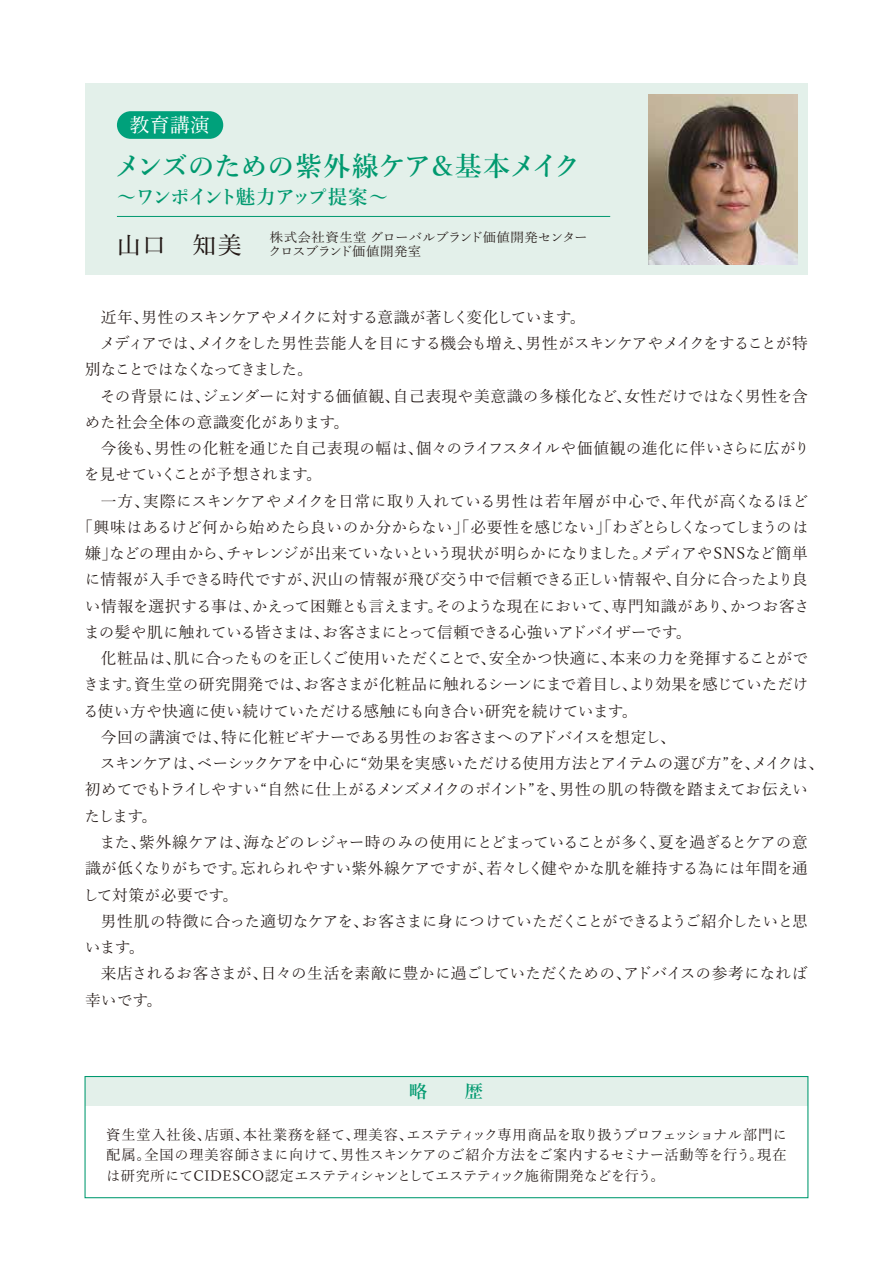
<style>
.page{position:relative;width:893px;height:1263px;background:#fff}
.page>*{position:absolute;margin:0;border:0;box-sizing:border-box;transform-origin:0 0}
.t1{font:600 27px "Yu Min Pr 6 N";letter-spacing:-.025em;color:#00996f}
.t2{font:500 24px "Yu Min Pr 6 N";color:#221815}
.t3{font:600 19.5px "Yu Min Pr 6 N";letter-spacing:-.105em;color:#00996f}
.t4{font:500 19.5px "Yu Min Pr 6 N";color:#fff}
.t5{font:600 18px "Yu Min Pr 6 N";color:#00996f}
.t6{font:15.75px "Yu Min Pr 6 N";letter-spacing:-.02em;color:#221815}
.t7{font:15.75px "Yu Min Pr 6 N";letter-spacing:.005em;color:#221815}
.t8{font:15.75px "Yu Min Pr 6 N";letter-spacing:-.04em;color:#221815}
.t9{font:15.75px "Yu Min Pr 6 N";letter-spacing:-.05em;color:#221815}
.t10{font:15.75px "Yu Min Pr 6 N";letter-spacing:.01em;color:#221815}
.t11{font:15.75px "Yu Min Pr 6 N";letter-spacing:-.045em;color:#221815}
.t12{font:15.75px "Yu Min Pr 6 N";letter-spacing:-.055em;color:#221815}
.t13{font:15.75px "Yu Min Pr 6 N";letter-spacing:.02em;color:#221815}
.t14{font:15.75px "Yu Min Pr 6 N";letter-spacing:-.12em;color:#221815}
.t15{font:15.75px "Yu Min Pr 6 N";letter-spacing:.015em;color:#221815}
.t16{font:14.25px/20.2px "Yu Min Pr 6 N";letter-spacing:-.025em;color:#221815;text-align:justify}
.t17{font:12.9px/14.2px "Yu Min Pr 6 N";letter-spacing:-.025em;color:#221815;scale:1.05 1}
</style>
<div class="page">
<div style="left:85px;top:84px;width:723px;height:191px;background:#e3f0ea"></div>
<div style="left:117px;top:111px;width:106px;height:28px;background:#00a17b;border-radius:14px"></div>
<hr style="left:117px;top:216px;width:493px;height:1px;background:#00996f">
<div style="left:85px;top:1076px;width:723px;height:30px;background:#e3f0ea"></div>
<div style="left:85px;top:1076px;width:723px;height:122px;border:1px solid #00996f"></div>
<img style="left:648px;top:94px;width:149px;height:170px">
<p class="t4" style="left:130px;top:107px;width:81px">教育講演</p>
<h1 class="t1" style="left:115px;top:151px;width:467px">メンズのための紫外線ケア＆基本メイク</h1>
<p class="t3" style="left:117px;top:186px;width:273px">～ワンポイント魅力アップ提案～</p>
<h2 class="t2" style="left:117px;top:222px;width:126px">山口　知美</h2>
<p class="t17" style="left:268px;top:229px;width:306px">株式会社資生堂 グローバルブランド価値開発センタークロスブランド価値開発室</p>
<p class="t12" style="left:101px;top:302px;width:486px">近年、男性のスキンケアやメイクに対する意識が著しく変化しています。</p>
<p class="t9" style="left:100px;top:329px;width:710px">メディアでは、メイクをした男性芸能人を目にする機会も増え、男性がスキンケアやメイクをすることが特</p>
<p class="t14" style="left:85px;top:355px;width:229px">別なことではなくなってきました。</p>
<p class="t7" style="left:100px;top:381px;width:709px">その背景には、ジェンダーに対する価値観、自己表現や美意識の多様化など、女性だけではなく男性を含</p>
<p class="t13" style="left:85px;top:407px;width:266px">めた社会全体の意識変化があります。</p>
<p class="t7" style="left:101px;top:434px;width:711px">今後も、男性の化粧を通じた自己表現の幅は、個々のライフスタイルや価値観の進化に伴いさらに広がり</p>
<p class="t9" style="left:84px;top:460px;width:239px">を見せていくことが予想されます。</p>
<p class="t10" style="left:101px;top:486px;width:709px">一方、実際にスキンケアやメイクを日常に取り入れている男性は若年層が中心で、年代が高くなるほど</p>
<p class="t6" style="left:77px;top:512px;width:732px">「興味はあるけど何から始めたら良いのか分からない」「必要性を感じない」「わざとらしくなってしまうのは</p>
<p class="t8" style="left:85px;top:539px;width:724px">嫌」などの理由から、チャレンジが出来ていないという現状が明らかになりました。メディアやSNSなど簡単</p>
<p class="t7" style="left:85px;top:565px;width:725px">に情報が入手できる時代ですが、沢山の情報が飛び交う中で信頼できる正しい情報や、自分に合ったより良</p>
<p class="t6" style="left:85px;top:591px;width:726px">い情報を選択する事は、かえって困難とも言えます。そのような現在において、専門知識があり、かつお客さ</p>
<p class="t11" style="left:84px;top:617px;width:609px">まの髪や肌に触れている皆さまは、お客さまにとって信頼できる心強いアドバイザーです。</p>
<p class="t6" style="left:101px;top:644px;width:709px">化粧品は、肌に合ったものを正しくご使用いただくことで、安全かつ快適に、本来の力を発揮することがで</p>
<p class="t6" style="left:84px;top:670px;width:726px">きます。資生堂の研究開発では、お客さまが化粧品に触れるシーンにまで着目し、より効果を感じていただけ</p>
<p class="t6" style="left:83px;top:696px;width:556px">る使い方や快適に使い続けていただける感触にも向き合い研究を続けています。</p>
<p class="t6" style="left:101px;top:723px;width:576px">今回の講演では、特に化粧ビギナーである男性のお客さまへのアドバイスを想定し、</p>
<p class="t8" style="left:100px;top:749px;width:726px">スキンケアは、ベーシックケアを中心に“効果を実感いただける使用方法とアイテムの選び方”を、メイクは、</p>
<p class="t6" style="left:85px;top:775px;width:724px">初めてでもトライしやすい“自然に仕上がるメンズメイクのポイント”を、男性の肌の特徴を踏まえてお伝えい</p>
<p class="t6" style="left:85px;top:801px;width:74px">たします。</p>
<p class="t6" style="left:100px;top:828px;width:710px">また、紫外線ケアは、海などのレジャー時のみの使用にとどまっていることが多く、夏を過ぎるとケアの意</p>
<p class="t6" style="left:85px;top:854px;width:724px">識が低くなりがちです。忘れられやすい紫外線ケアですが、若々しく健やかな肌を維持する為には年間を通</p>
<p class="t15" style="left:83px;top:880px;width:157px">して対策が必要です。</p>
<p class="t6" style="left:101px;top:906px;width:709px">男性肌の特徴に合った適切なケアを、お客さまに身につけていただくことができるようご紹介したいと思</p>
<p class="t6" style="left:85px;top:933px;width:61px">います。</p>
<p class="t6" style="left:101px;top:959px;width:708px">来店されるお客さまが、日々の生活を素敵に豊かに過ごしていただくための、アドバイスの参考になれば</p>
<p class="t6" style="left:85px;top:985px;width:79px">幸いです。</p>
<p class="t5" style="left:409px;top:1081px;width:75px">略　　歴</p>
<p class="t16" style="left:106px;top:1123px;width:682px">資生堂入社後、店頭、本社業務を経て、理美容、エステティック専用商品を取り扱うプロフェッショナル部門に配属。全国の理美容師さまに向けて、男性スキンケアのご紹介方法をご案内するセミナー活動等を行う。現在は研究所にてCIDESCO認定エステティシャンとしてエステティック施術開発などを行う。</p>
</div>
